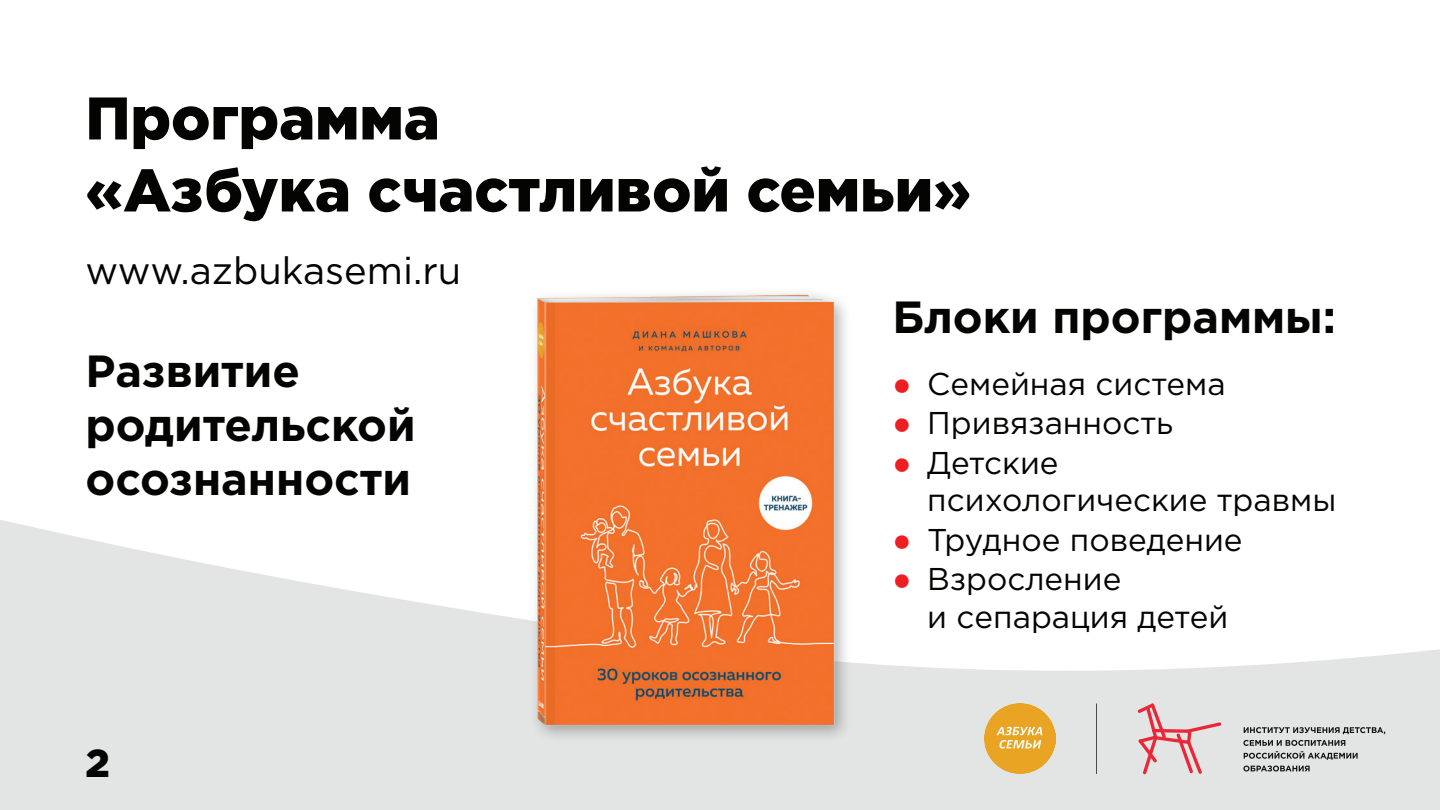
<style>
.page{position:relative;width:1440px;height:810px;background:#fff}
.page>*{position:absolute;margin:0;border:0;box-sizing:border-box;transform-origin:0 0}
.t1{font:900 60px/72px "Gotham Pro";color:#040503}
.t2{font:700 45px/54px "Gotham Pro";color:#040503}
.t3{font:900 39px "Gotham Pro";color:#040503}
.t4{font:38.1px "Gotham Pro";color:#040503}
.t5{font:31.5px/37.8px "Gotham Pro";color:#040503}
.s1{font-family:"Arial";color:#ee1f23}
</style>
<div class="page">
<svg style="left:0;top:520px;width:1440px;height:290px;fill:#e3e4e4"></svg>
<img style="left:985px;top:704px;width:70px;height:70px">
<hr style="left:1096px;top:704px;width:1px;height:70px;background:#4c4c4c">
<svg style="left:1138px;top:703px;width:83px;height:71px;background:#e4c1c4"></svg>
<svg style="left:1244px;top:727px;width:141px;height:7px"></svg>
<svg style="left:1243px;top:740px;width:115px;height:20px;background:#abacad"></svg>
<svg style="left:1243px;top:766px;width:67px;height:6px"></svg>
<div style="left:530px;top:287px;width:323px;height:456px;background:#040503;opacity:.31"></div>
<img style="left:532px;top:291px;width:308px;height:438px">
<h1 class="t1" style="left:86px;top:81px;width:887px">Программа<br>«Азбука счастливой семьи»</h1>
<p class="t4" style="left:86px;top:250px;width:377px">www.azbukasemi.ru</p>
<h2 class="t2" style="left:86px;top:343px;width:332px">Развитие родительской осознанности</h2>
<p class="t3" style="left:86px;top:741px;width:26px">2</p>
<h2 class="t2" style="left:893px;top:289px;width:445px">Блоки программы:</h2>
<p class="t5" style="left:892px;top:365px;width:335px"><span class="s1">●</span> Семейная система</p>
<p class="t5" style="left:892px;top:404px;width:282px"><span class="s1">●</span> Привязанность</p>
<p class="t5" style="left:927px;top:444px;width:411px;text-indent:-35px"><span class="s1">●</span> Детские психологические травмы</p>
<p class="t5" style="left:892px;top:521px;width:352px"><span class="s1">●</span> Трудное поведение</p>
<p class="t5" style="left:927px;top:560px;width:302px;text-indent:-35px"><span class="s1">●</span> Взросление<br>и сепарация детей</p>
</div>
